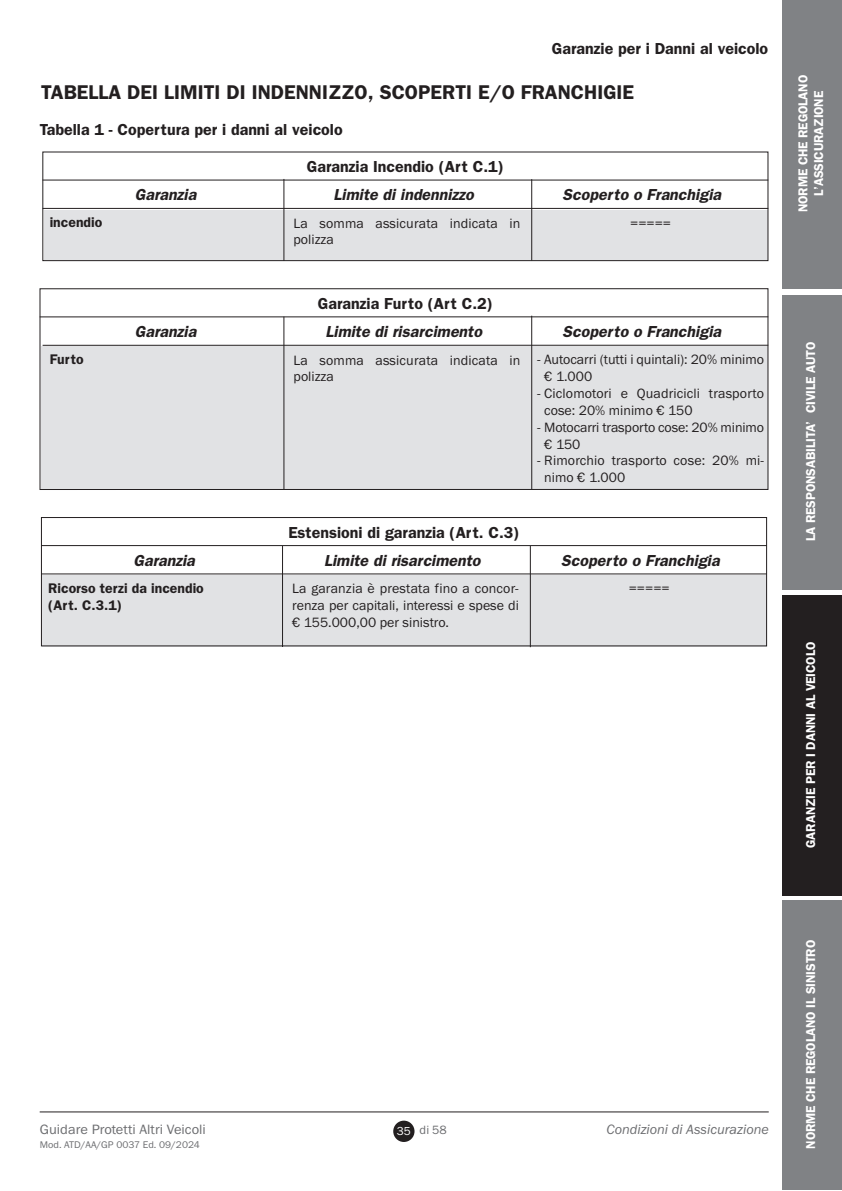
<style>
.page{position:relative;width:842px;height:1191px;background:#fff}
.page>*{position:absolute;margin:0;border:0;box-sizing:border-box;transform-origin:0 0}
.t1{font:600 20px "Franklin Gothic";color:#231f20}
.t2{font:italic 600 16px "Franklin Gothic";color:#231f20}
.t3{font:600 16px "Franklin Gothic";color:#231f20}
.t4{font:14px/16.8px "Franklin Gothic";color:#231f20}
.t5{font:600 14px/16.8px "Franklin Gothic";color:#231f20}
.t6{font:14px "Franklin Gothic";color:#6c6d70}
.t7{font:italic 14px "Franklin Gothic";color:#6c6d70}
.t8{font:600 13px/15.6px "Franklin Gothic";letter-spacing:-.01em;color:#fff;text-align:center}
.t9{font:12.4px "Franklin Gothic";color:#6c6d70}
.t10{font:10px "Franklin Gothic";color:#6c6d70}
.s1{font-size:12px;color:#fff}
</style>
<div class="page">
<svg style="left:41px;top:517px;width:726px;height:130px"></svg>
<hr style="left:40px;top:1111px;width:729px;height:1px;background:#231f20">
<div style="left:393px;top:1120px;width:21px;height:22px;background:#231f20;border-radius:50%"></div>
<div style="left:41px;top:346px;width:726px;height:144px;background:#e1e2e4"></div>
<hr style="left:531px;top:316px;width:1px;height:173px;background:#231f20">
<hr style="left:284px;top:316px;width:1px;height:173px;background:#231f20">
<hr style="left:43px;top:345px;width:725px;height:1px;background:#231f20">
<hr style="left:40px;top:316px;width:728px;height:1px;background:#231f20">
<div style="left:40px;top:288px;width:728px;height:202px;border:1px solid #231f20"></div>
<div style="left:782px;top:0;width:60px;height:288px;background:#808285"></div>
<div style="left:782px;top:295px;width:60px;height:295px;background:#808285"></div>
<div style="left:782px;top:595px;width:60px;height:301px;background:#231f20"></div>
<div style="left:782px;top:900px;width:60px;height:290px;background:#808285"></div>
<div style="left:45px;top:210px;width:723px;height:50px;background:#e1e2e4"></div>
<hr style="left:531px;top:179px;width:1px;height:81px;background:#231f20">
<hr style="left:284px;top:179px;width:1px;height:82px;background:#231f20">
<hr style="left:43px;top:208px;width:725px;height:1px;background:#231f20">
<hr style="left:43px;top:180px;width:725px;height:1px;background:#231f20">
<div style="left:43px;top:152px;width:725px;height:109px;border:1px solid #231f20"></div>
<p class="t3" style="left:552px;top:43px;width:218px">Garanzie per i Danni al veicolo</p>
<h1 class="t1" style="left:41px;top:85px;width:594px">TABELLA DEI LIMITI DI INDENNIZZO, SCOPERTI E/O FRANCHIGIE</h1>
<p class="t3" style="left:40px;top:124px;width:305px">Tabella 1 - Copertura per i danni al veicolo</p>
<p class="t3" style="left:307px;top:161px;width:198px">Garanzia Incendio (Art C.1)</p>
<p class="t5" style="left:50px;top:215px;width:54px">incendio</p>
<p class="t5" style="left:50px;top:352px;width:36px">Furto</p>
<p class="t2" style="left:135px;top:189px;width:63px">Garanzia</p>
<p class="t2" style="left:334px;top:189px;width:142px">Limite di indennizzo</p>
<p class="t2" style="left:563px;top:189px;width:160px">Scoperto o Franchigia</p>
<p class="t4" style="left:293px;top:216px;width:228px">La somma assicurata indicata in</p>
<p class="t4" style="left:630px;top:216px;width:43px">=====</p>
<p class="t4" style="left:293px;top:232px;width:42px">polizza</p>
<p class="t3" style="left:318px;top:298px;width:177px">Garanzia Furto (Art C.2)</p>
<p class="t2" style="left:135px;top:326px;width:63px">Garanzia</p>
<p class="t2" style="left:325px;top:326px;width:158px">Limite di risarcimento</p>
<p class="t2" style="left:563px;top:326px;width:160px">Scoperto o Franchigia</p>
<p class="t4" style="left:293px;top:352px;width:228px">La somma assicurata indicata in polizza</p>
<p class="t3" style="left:288px;top:526px;width:233px">Estensioni di garanzia (Art. C.3)</p>
<p class="t4" style="left:544px;top:352px;width:221px;text-indent:-7px">- Autocarri (tutti i quintali): 20% minimo € 1.000</p>
<p class="t4" style="left:544px;top:386px;width:221px;text-indent:-7px">- Ciclomotori e Quadricicli trasporto cose: 20% minimo € 150</p>
<p class="t4" style="left:544px;top:420px;width:221px;text-indent:-7px">- Motocarri trasporto cose: 20% minimo € 150</p>
<p class="t4" style="left:544px;top:453px;width:221px;text-indent:-7px">- Rimorchio trasporto cose: 20% mi&shy;nimo € 1.000</p>
<p class="t2" style="left:133px;top:555px;width:63px">Garanzia</p>
<p class="t2" style="left:324px;top:555px;width:158px">Limite di risarcimento</p>
<p class="t2" style="left:561px;top:555px;width:160px">Scoperto o Franchigia</p>
<p class="t5" style="left:48px;top:581px;width:157px">Ricorso terzi da incendio (Art. C.3.1)</p>
<p class="t4" style="left:292px;top:581px;width:228px">La garanzia è prestata fino a concor-</p>
<p class="t4" style="left:629px;top:581px;width:43px">=====</p>
<p class="t4" style="left:292px;top:598px;width:228px">renza per capitali, interessi e spese di € 155.000,00 per sinistro.</p>
<p class="t8" style="left:796px;top:212px;width:139px;rotate:-90deg">NORME CHE REGOLANO<br>L’ASSICURAZIONE</p>
<p class="t8" style="left:804px;top:541px;width:201px;rotate:-90deg">LA RESPONSABILITA’ CIVILE AUTO</p>
<p class="t8" style="left:804px;top:848px;width:208px;rotate:-90deg">GARANZIE PER I DANNI AL VEICOLO</p>
<p class="t6" style="left:40px;top:1124px;width:168px">Guidare Protetti Altri Veicoli</p>
<p class="t7" style="left:606px;top:1120px;width:164px">Condizioni di Assicurazione</p>
<p class="t10" style="left:40px;top:1141px;width:162px">Mod. ATD/AA/GP 0037 Ed. 09/2024</p>
<p class="t9" style="left:397px;top:1126px;width:51px"><span class="s1">35</span> di 58</p>
<p class="t8" style="left:804px;top:1148px;width:210px;rotate:-90deg">NORME CHE REGOLANO IL SINISTRO</p>
</div>
